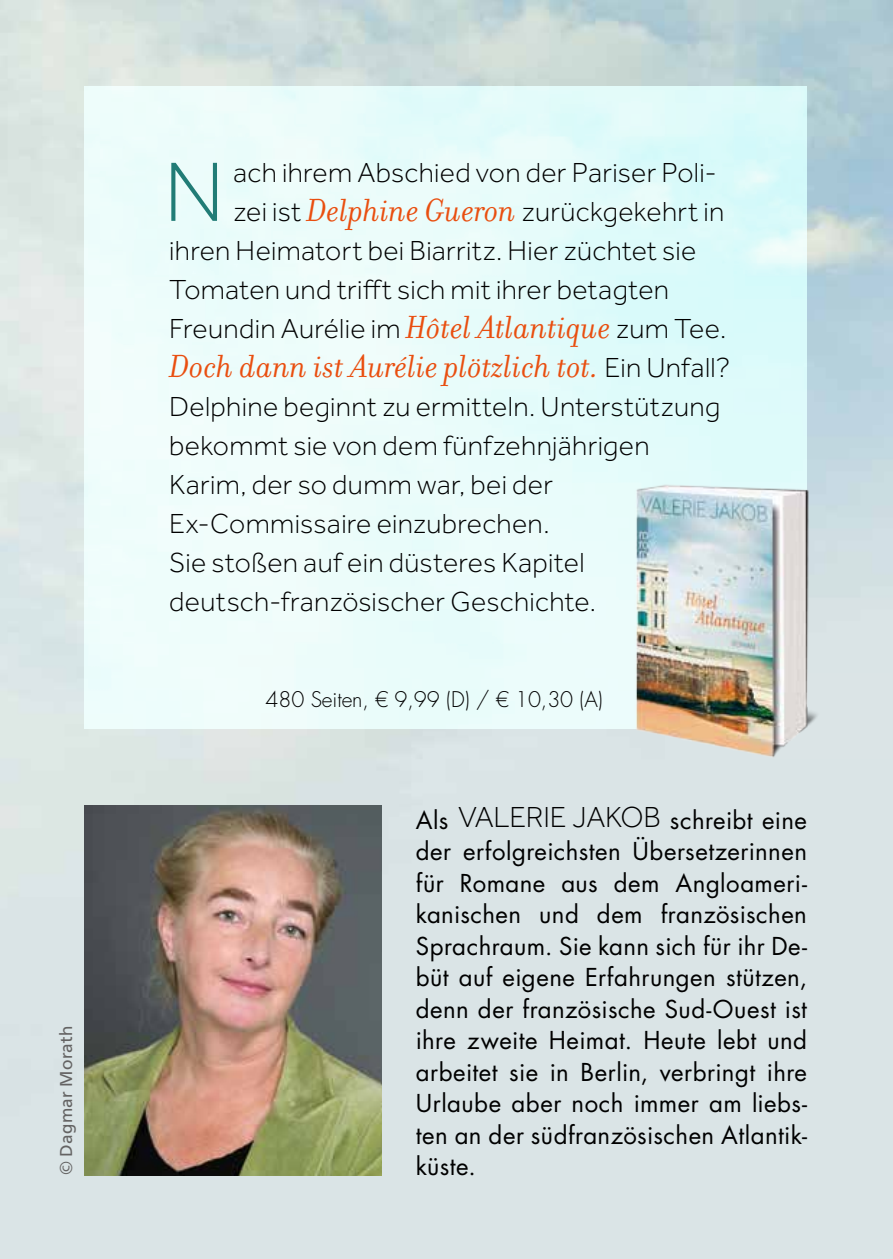
<style>
.page{position:relative;width:893px;height:1259px;background:#fff}
.page>*{position:absolute;margin:0;border:0;box-sizing:border-box;transform-origin:0 0}
.t1{font:300 87px "Effra Std";color:#217c76}
.t2{font:italic 34.5px "Filosofia";color:#e94e0f}
.t3{font:300 28.5px/39px "Effra Std";letter-spacing:.01em;color:#000}
.t4{font:24px/31.5px "Futura LT";letter-spacing:.02em;color:#000;text-align:justify}
.t5{font:300 21px "Futura LT";letter-spacing:-.005em;color:#000}
.t6{font:18px "Front Page";letter-spacing:.02em;color:#646363}
.s1{font-family:"Filosofia";font-weight:400;font-style:italic;font-size:34.5px;color:#e94e0f}
.s2{font-family:"Effra Std";font-weight:300;font-style:normal;font-size:28.5px;color:#000}
.s3{font-family:"Effra Std";font-weight:300;font-size:30px}
</style>
<div class="page">
<img style="left:0;top:0;width:893px;height:1259px">
<div style="left:84px;top:86px;width:723px;height:642px;background:linear-gradient(to right,#f3fdfb,#dbfafa)"></div>
<img style="left:84px;top:805px;width:298px;height:370px">
<div style="left:753px;top:673px;width:139px;height:85px;background:#dbe4e6"></div>
<img style="left:599px;top:465px;width:242px;height:306px">
<p class="t6" style="left:56px;top:1175px;width:151px;rotate:-90deg">© Dagmar Morath</p>
<h1 class="t1" style="left:164px;top:143px;width:62px">N</h1>
<p class="t3" style="left:233px;top:153px;width:485px">ach ihrem Abschied von der Pariser Poli-</p>
<p class="t3" style="left:233px;top:192px;width:493px">zei ist <span class="s1">Delphine Gueron</span> zurückgekehrt in</p>
<p class="t3" style="left:169px;top:231px;width:529px">ihren Heimatort bei Biarritz. Hier züchtet sie</p>
<p class="t3" style="left:169px;top:270px;width:501px">Tomaten und trifft sich mit ihrer betagten</p>
<p class="t3" style="left:169px;top:309px;width:559px">Freundin Aurélie im <span class="s1">Hôtel Atlantique</span> zum Tee.</p>
<p class="t2" style="left:169px;top:348px;width:562px">Doch dann ist Aurélie plötzlich tot. <span class="s2">Ein Unfall?</span></p>
<p class="t3" style="left:169px;top:387px;width:553px">Delphine beginnt zu ermitteln. Unterstützung bekommt sie von dem fünfzehnjährigen Karim, der so dumm war, bei der Ex-Commissaire einzubrechen.<br>Sie stoßen auf ein düsteres Kapitel deutsch-französischer Geschichte.</p>
<p class="t5" style="left:265px;top:687px;width:339px">480 Seiten, € 9,99 (D) / € 10,30 (A)</p>
<p class="t4" style="left:416px;top:804px;width:393px">Als <span class="s3">VAlEriE JAKoB</span> schreibt eine der erfolgreichsten Übersetzerinnen für Romane aus dem Angloameri&shy;kanischen und dem französischen sprachraum. sie kann sich für ihr De&shy;büt auf eigene erfahrungen stützen, denn der französische sud-Ouest ist ihre zweite Heimat. Heute lebt und arbeitet sie in Berlin, verbringt ihre Urlaube aber noch immer am liebs&shy;ten an der südfranzösischen Atlantik-</p>
<p class="t4" style="left:416px;top:1150px;width:62px">küste.</p>
</div>
